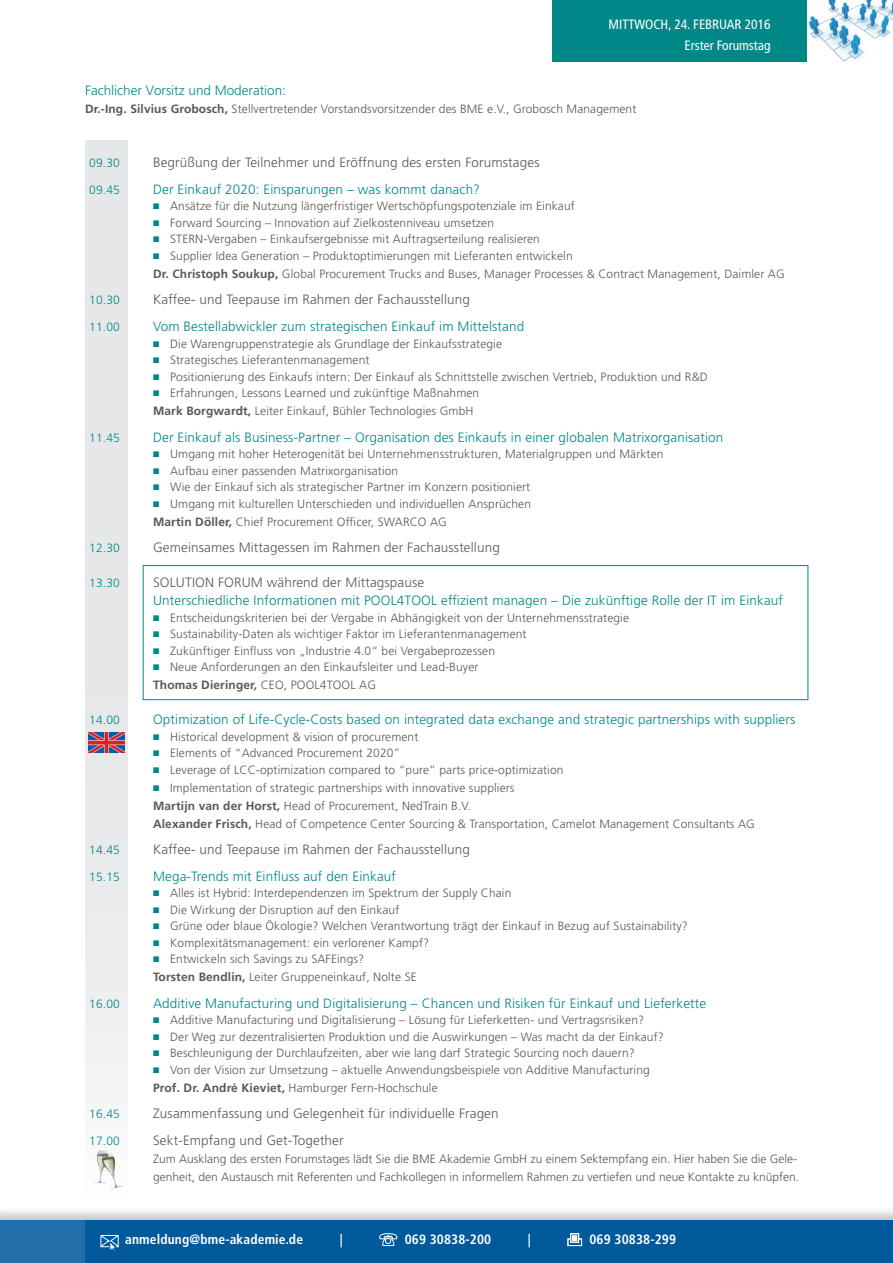
<style>
.page{position:relative;width:893px;height:1263px;background:#fff}
.page>*{position:absolute;margin:0;border:0;box-sizing:border-box;transform-origin:0 0}
.t1{font:300 13.5px "Frutiger LT Std";letter-spacing:.01em;color:#008887}
.t2{font:300 13.5px "Frutiger LT Std";letter-spacing:.01em;color:#57585a}
.t3{font:700 condensed 13.5px "Frutiger LT Std";letter-spacing:.01em;color:#fff}
.t4{font:condensed 13.5px/21px "Frutiger LT Std";color:#fff;text-align:right}
.t5{font:300 12px/16.5px "Frutiger LT Std";letter-spacing:.01em;color:#57585a}
.t6{font:300 12px "Frutiger LT Std";letter-spacing:.01em;color:#008887}
.t7{font:700 12px "Frutiger LT Std";letter-spacing:.01em;color:#57585a}
.s1{font-weight:700}
.s2{font-family:"Universal Std Newswith Comm Pi";font-weight:400;font-size:11.25px;color:#008887}
.s3{font-weight:300}
</style>
<div class="page">
<div style="left:85px;top:140px;width:43px;height:1063px;background:#e6e7e9"></div>
<img style="left:88px;top:732px;width:36px;height:21px">
<div style="left:0;top:1206px;width:893px;height:57px;background:#231f20;opacity:.25"></div>
<div style="left:0;top:1220px;width:893px;height:43px;background:#216eaa"></div>
<div style="left:85px;top:1220px;width:808px;height:43px;background:#00599b"></div>
<svg style="left:101px;top:1235px;width:17px;height:16px"></svg>
<svg style="left:379px;top:1233px;width:19px;height:14px"></svg>
<svg style="left:567px;top:1233px;width:15px;height:13px"></svg>
<img style="left:95px;top:1150px;width:7px;height:32px">
<div style="left:553px;top:0;width:255px;height:62px;background:#008887"></div>
<img style="left:808px;top:0;width:85px;height:62px">
<div style="left:143px;top:565px;width:665px;height:135px;border:1px solid #008887"></div>
<p class="t4" style="left:609px;top:14px;width:164px">Mittwoch, 24. Feb ruar 2016<br>Erster Forumstag</p>
<p class="t1" style="left:85px;top:83px;width:203px">Fachlicher Vorsitz und Moderation:</p>
<p class="t5" style="left:85px;top:101px;width:553px"><span class="s1">Dr.-Ing. Silvius Grobosch,</span> Stellvertretender Vorstandsvorsitzender des BME e.V., Grobosch Management</p>
<p class="t6" style="left:89px;top:157px;width:32px">09.30</p>
<p class="t2" style="left:153px;top:155px;width:388px">Begrüßung der Teilnehmer und Eröffnung des ersten Forumstages</p>
<p class="t6" style="left:89px;top:183px;width:32px">09.45</p>
<p class="t1" style="left:153px;top:182px;width:328px">Der Einkauf 2020: Einsparungen – was kommt danach?</p>
<p class="t5" style="left:153px;top:198px;width:423px"><span class="s2">◾</span> Ansätze für die Nutzung längerfristiger Wertschöpfungspotenziale im Einkauf <span class="s2">◾</span> Forward Sourcing – Innovation auf Zielkostenniveau umsetzen<br><span class="s2">◾</span> STERN-Vergaben – Einkaufsergebnisse mit Auftragserteilung realisieren<br><span class="s2">◾</span> Supplier Idea Generation – Produktoptimierungen mit Lieferanten entwickeln</p>
<p class="t5" style="left:153px;top:266px;width:633px"><span class="s1">Dr. Christoph Soukup,</span> Global Procurement Trucks and Buses, Manager Processes &amp; Contract Management, Daimler AG</p>
<p class="t6" style="left:89px;top:294px;width:32px">10.30</p>
<p class="t2" style="left:153px;top:292px;width:318px">Kaffee- und Teepause im Rahmen der Fachausstellung</p>
<p class="t6" style="left:89px;top:320px;width:32px">11.00</p>
<p class="t1" style="left:153px;top:319px;width:373px">Vom Bestellabwickler zum strategischen Einkauf im Mittelstand</p>
<p class="t5" style="left:153px;top:335px;width:556px"><span class="s2">◾</span> Die Warengruppenstrategie als Grundlage der Einkaufsstrategie<br><span class="s2">◾</span> Strategisches Lieferantenmanagement<br><span class="s2">◾</span> Positionierung des Einkaufs intern: Der Einkauf als Schnittstelle zwischen Vertrieb, Produktion und R&amp;D <span class="s2">◾</span> Erfahrungen, Lessons Learned und zukünftige Maßnahmen</p>
<p class="t5" style="left:153px;top:403px;width:322px"><span class="s1">Mark Borgwardt,</span> Leiter Einkauf, Bühler Technologies GmbH</p>
<p class="t6" style="left:89px;top:431px;width:32px">11.45</p>
<p class="t1" style="left:153px;top:429px;width:572px">Der Einkauf als Business-Partner – Organisation des Einkaufs in einer globalen Matrixorganisation</p>
<p class="t5" style="left:153px;top:446px;width:512px"><span class="s2">◾</span> Umgang mit hoher Heterogenität bei Unternehmensstrukturen, Materialgruppen und Märkten <span class="s2">◾</span> Aufbau einer passenden Matrixorganisation<br><span class="s2">◾</span> Wie der Einkauf sich als strategischer Partner im Konzern positioniert<br><span class="s2">◾</span> Umgang mit kulturellen Unterschieden und individuellen Ansprüchen</p>
<p class="t5" style="left:153px;top:513px;width:295px"><span class="s1">Martin Döller,</span> Chief Procurement Officer, SWARCO AG</p>
<p class="t6" style="left:89px;top:541px;width:32px">12.30</p>
<p class="t2" style="left:153px;top:540px;width:348px">Gemeinsames Mittagessen im Rahmen der Fachausstellung</p>
<p class="t6" style="left:89px;top:576px;width:32px">13.30</p>
<p class="t2" style="left:153px;top:575px;width:273px">Solution Forum während der Mittagspause</p>
<p class="t1" style="left:153px;top:593px;width:228px">Unterschiedliche Informationen mit POOL</p>
<p class="t1" style="left:397px;top:593px;width:24px">4TOOL</p>
<p class="t1" style="left:441px;top:593px;width:343px">effizient managen – Die zukünftige Rolle der IT im Einkauf</p>
<p class="t5" style="left:153px;top:609px;width:477px"><span class="s2">◾</span> Entscheidungskriterien bei der Vergabe in Abhängigkeit von der Unternehmensstrategie <span class="s2">◾</span> Sustainability-Daten als wichtiger Faktor im Lieferantenmanagement<br><span class="s2">◾</span> Zukünftiger Einfluss von „Industrie 4.0“ bei Vergabeprozessen<br><span class="s2">◾</span> Neue Anforderungen an den Einkaufsleiter und Lead-Buyer</p>
<p class="t7" style="left:153px;top:678px;width:153px">Thomas Dieringer, <span class="s3">CEO, POOL</span></p>
<p class="t5" style="left:320px;top:677px;width:22px">4TOOL</p>
<p class="t5" style="left:359px;top:677px;width:18px">AG</p>
<p class="t6" style="left:89px;top:713px;width:32px">14.00</p>
<p class="t1" style="left:153px;top:712px;width:644px">Optimization of Life-Cycle-Costs based on integrated data exchange and strategic partnerships with suppliers</p>
<p class="t5" style="left:153px;top:728px;width:412px"><span class="s2">◾</span> Historical development &amp; vision of procurement<br><span class="s2">◾</span> Elements of “Advanced Procurement 2020”<br><span class="s2">◾</span> Leverage of LCC-optimization compared to “pure” parts price-optimization</p>
<p class="t5" style="left:153px;top:779px;width:603px;line-height:18px"><span class="s2">◾</span> Implementation of strategic partnerships with innovative suppliers<br><span class="s1">Martijn van der Horst,</span> Head of Procurement, NedTrain B.V.<br><span class="s1">Alexander Frisch,</span> Head of Competence Center Sourcing &amp; Transportation, Camelot Management Consultants AG</p>
<p class="t6" style="left:89px;top:843px;width:32px">14.45</p>
<p class="t2" style="left:153px;top:842px;width:318px">Kaffee- und Teepause im Rahmen der Fachausstellung</p>
<p class="t6" style="left:89px;top:870px;width:32px">15.15</p>
<p class="t1" style="left:153px;top:868px;width:244px">Mega-Trends mit Einfluss auf den Einkauf</p>
<p class="t5" style="left:153px;top:885px;width:536px"><span class="s2">◾</span> Alles ist Hybrid: Interdependenzen im Spektrum der Supply Chain<br><span class="s2">◾</span> Die Wirkung der Disruption auf den Einkauf<br><span class="s2">◾</span> Grüne oder blaue Ökologie? Welchen Verantwortung trägt der Einkauf in Bezug auf Sustainability? <span class="s2">◾</span> Komplexitätsmanagement: ein verlorener Kampf?<br><span class="s2">◾</span> Entwickeln sich Savings zu SAFEings?</p>
<p class="t5" style="left:153px;top:969px;width:265px"><span class="s1">Torsten Bendlin,</span> Leiter Gruppeneinkauf, Nolte SE</p>
<p class="t6" style="left:89px;top:997px;width:32px">16.00</p>
<p class="t1" style="left:153px;top:995px;width:555px">Additive Manufacturing und Digitalisierung – Chancen und Risiken für Einkauf und Lieferkette</p>
<p class="t5" style="left:153px;top:1012px;width:512px"><span class="s2">◾</span> Additive Manufacturing und Digitalisierung – Lösung für Lieferketten- und Vertragsrisiken?<br><span class="s2">◾</span> Der Weg zur dezentralisierten Produktion und die Auswirkungen – Was macht da der Einkauf? <span class="s2">◾</span> Beschleunigung der Durchlaufzeiten, aber wie lang darf Strategic Sourcing noch dauern?<br><span class="s2">◾</span> Von der Vision zur Umsetzung – aktuelle Anwendungsbeispiele von Additive Manufacturing</p>
<p class="t5" style="left:153px;top:1079px;width:286px"><span class="s1">Prof. Dr. André Kieviet,</span> Hamburger Fern-Hochschule</p>
<p class="t6" style="left:89px;top:1107px;width:32px">16.45</p>
<p class="t2" style="left:153px;top:1106px;width:347px">Zusammenfassung und Gelegenheit für individuelle Fragen</p>
<p class="t6" style="left:89px;top:1134px;width:32px">17.00</p>
<p class="t2" style="left:153px;top:1132px;width:192px">Sekt-Empfang und Get-Together</p>
<p class="t5" style="left:153px;top:1150px;width:647px;line-height:18px">Zum Ausklang des ersten Forumstages lädt Sie die BME Akademie GmbH zu einem Sektempfang ein. Hier haben Sie die Gele&shy;genheit, den Austausch mit Referenten und Fachkollegen in informellem Rahmen zu vertiefen und neue Kontakte zu knüpfen.</p>
<p class="t3" style="left:125px;top:1231px;width:179px">anmeldung@bme-akademie.de</p>
<p class="t3" style="left:340px;top:1231px;width:4px">|</p>
<p class="t3" style="left:405px;top:1231px;width:88px">069 30838-200</p>
<p class="t3" style="left:528px;top:1231px;width:4px">|</p>
<p class="t3" style="left:589px;top:1231px;width:88px">069 30838-299</p>
</div>
